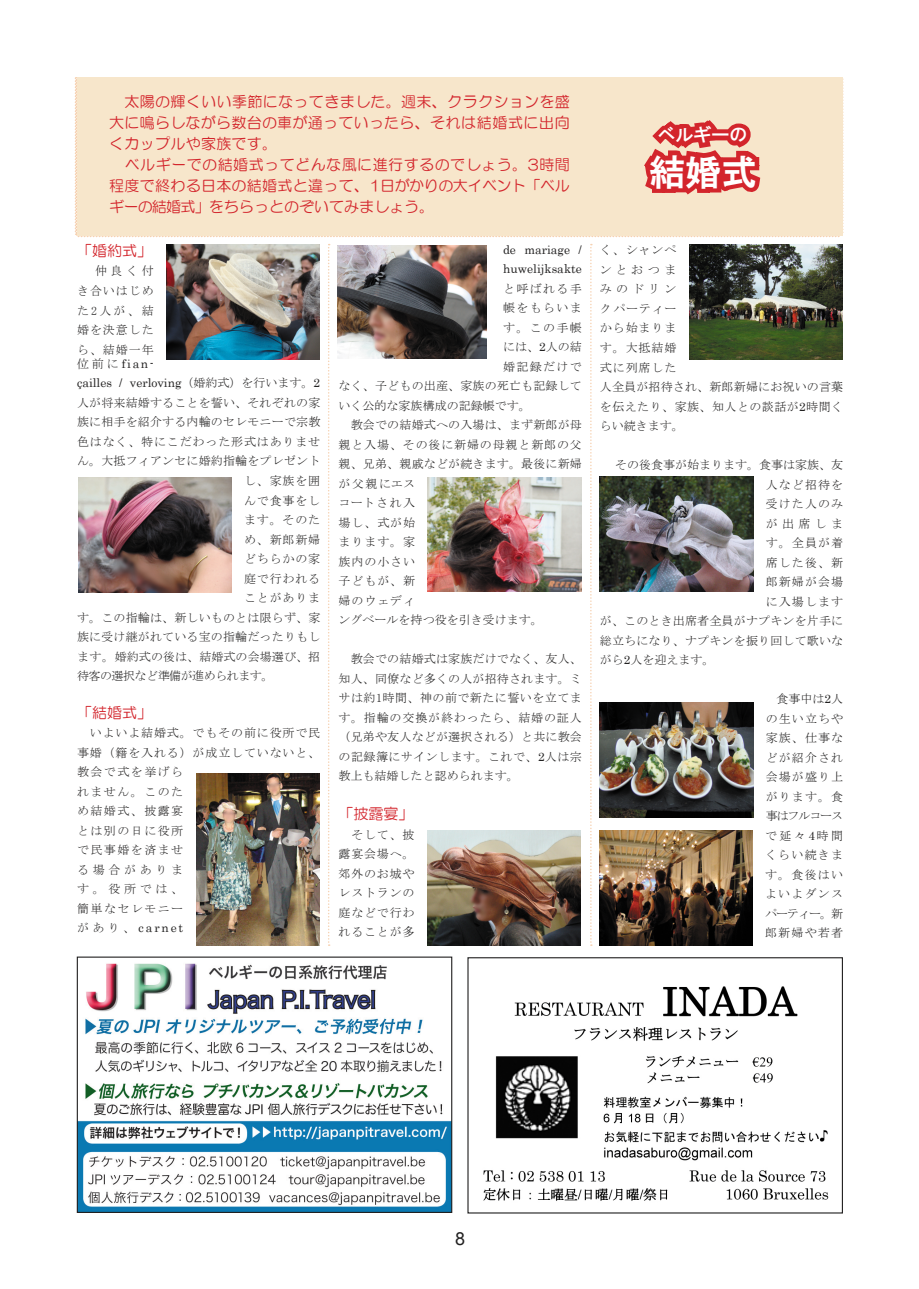
<style>
.page{position:relative;width:919px;height:1289px;background:#fff}
.page>*{position:absolute;margin:0;border:0;box-sizing:border-box;transform-origin:0 0}
.t1{font:36px "HGS Gothic E";color:#fff}
.t2{font:18px "HGS Gothic E";color:#fff}
.t3{font:18px "Arial";color:#222121}
.t4{font:15px/21px "HG Maru Gothic MPRO";letter-spacing:.02em;color:#d3252c;text-align:justify}
.t5{font:12px/19.5px "MS Mincho";letter-spacing:.04em;color:#222121;text-align:justify}
.t6{font:12px/19.5px "MS Mincho";letter-spacing:.015em;color:#222121}
.t7{font:12px/19.5px "MS Mincho";letter-spacing:.12em;color:#222121}
.t8{font:12px "Century";color:#222121}
.t9{font:12px "MS Mincho";color:#222121}
.t10{font:12px "MS Mincho";letter-spacing:.005em;color:#222121}
.t11{font:12px "MS Mincho";letter-spacing:.07em;color:#222121}
.t12{font:12px "MS Mincho";letter-spacing:-.04em;color:#222121}
.s1{font-family:"MS Mincho"}
.s2{font-family:"Century"}
</style>
<div class="page">
<img style="left:196px;top:773px;width:124px;height:172px">
<img style="left:337px;top:246px;width:150px;height:112px">
<img style="left:428px;top:477px;width:153px;height:114px">
<img style="left:167px;top:244px;width:153px;height:115px">
<img style="left:78px;top:477px;width:153px;height:115px">
<img style="left:427px;top:830px;width:153px;height:115px">
<img style="left:689px;top:244px;width:153px;height:115px">
<img style="left:600px;top:703px;width:153px;height:114px">
<img style="left:599px;top:830px;width:153px;height:115px">
<img style="left:600px;top:476px;width:153px;height:115px">
<div style="left:75px;top:77px;width:768px;height:160px;background:#f7e6cb"></div>
<svg style="left:328px;top:244px;width:1px;height:701px"></svg>
<svg style="left:590px;top:244px;width:2px;height:701px"></svg>
<img style="left:79px;top:963px;width:371px;height:247px">
<div style="left:77px;top:956px;width:375px;height:256px;border:1px solid #222121"></div>
<img style="left:483px;top:986px;width:346px;height:215px">
<p class="t4" style="left:109px;top:91px;width:462px">　太陽の輝くいい季節になってきました。週末、クラクションを盛大に鳴らしながら数台の車が通っていったら、それは結婚式に出向くカップルや家族です。</p>
<p class="t4" style="left:109px;top:154px;width:462px">　ベルギーでの結婚式ってどんな風に進行するのでしょう。3時間程度で終わる日本の結婚式と違って、1日がかりの大イベント「ベルギーの結婚式」をちらっとのぞいてみましょう。</p>
<p class="t4" style="left:77px;top:240px;width:77px">「婚約式」</p>
<p class="t5" style="left:77px;top:261px;width:78px;text-indent:18px">仲良く付き合いはじめた2人が、結婚を決意したら、結婚一年</p>
<p class="t8" style="left:77px;top:353px;width:78px"><span class="s1">位前に</span>fian-</p>
<p class="t8" style="left:77px;top:373px;width:245px">çailles / verloving<span class="s1">（婚約式）を行います。</span>2</p>
<p class="t6" style="left:77px;top:393px;width:245px">人が将来結婚することを誓い、それぞれの家</p>
<p class="t6" style="left:77px;top:412px;width:245px">族に相手を紹介する内輪のセレモニーで宗教</p>
<p class="t11" style="left:77px;top:435px;width:245px">色はなく、特にこだわった形式はありませ</p>
<p class="t6" style="left:77px;top:451px;width:245px">ん。大抵フィアンセに婚約指輪をプレゼント</p>
<p class="t5" style="left:244px;top:471px;width:78px">し、家族を囲</p>
<p class="t5" style="left:244px;top:490px;width:78px">んで食事をし</p>
<p class="t5" style="left:244px;top:510px;width:78px">ます。そのた</p>
<p class="t5" style="left:244px;top:529px;width:78px">め、新郎新婦</p>
<p class="t5" style="left:244px;top:549px;width:78px">どちらかの家</p>
<p class="t5" style="left:244px;top:568px;width:78px">庭で行われる</p>
<p class="t5" style="left:244px;top:588px;width:78px">ことがありま</p>
<p class="t6" style="left:77px;top:607px;width:245px">す。この指輪は、新しいものとは限らず、家</p>
<p class="t6" style="left:77px;top:627px;width:245px">族に受け継がれている宝の指輪だったりもし</p>
<p class="t10" style="left:77px;top:650px;width:245px">ます。婚約式の後は、結婚式の会場選び、招</p>
<p class="t12" style="left:77px;top:669px;width:198px">待客の選択など準備が進められます。</p>
<p class="t4" style="left:77px;top:701px;width:76px">「結婚式」</p>
<p class="t7" style="left:77px;top:723px;width:245px">　いよいよ結婚式。でもその前に役所で民事婚（籍を入れる）が成立していないと、教会で式を挙げら<br>れません。このた<br>め結婚式、披露宴<br>とは別の日に役所<br>で民事婚を済ませ<br>る場合がありま<br>す。役所では、<br>簡単なセレモニー<br>があり、 <span class="s2">carnet</span></p>
<p class="t8" style="left:503px;top:239px;width:80px">de mariage /</p>
<p class="t8" style="left:503px;top:258px;width:80px">huwelijksakte</p>
<p class="t5" style="left:503px;top:278px;width:80px">と呼ばれる手</p>
<p class="t5" style="left:503px;top:298px;width:80px">帳をもらいま</p>
<p class="t5" style="left:503px;top:317px;width:80px">す。この手帳</p>
<p class="t5" style="left:503px;top:337px;width:80px">には、<span class="s2">2</span>人の結</p>
<p class="t5" style="left:503px;top:356px;width:80px">婚記録だけで</p>
<p class="t6" style="left:338px;top:376px;width:245px">なく、子どもの出産、家族の死亡も記録して</p>
<p class="t9" style="left:338px;top:399px;width:194px">いく公的な家族構成の記録帳です。</p>
<p class="t6" style="left:338px;top:415px;width:245px">　教会での結婚式への入場は、まず新郎が母親と入場、その後に新婦の母親と新郎の父親、兄弟、親戚などが続きます。最後に新婦が父親にエス<br>コートされ入<br>場し、式が始<br>まります。家<br>族内の小さい<br>子どもが、新<br>婦のウェディ<br>ングベールを持つ役を引き受けます。</p>
<p class="t5" style="left:338px;top:649px;width:245px">　教会での結婚式は家族だけでなく、友人、知人、同僚など多くの人が招待されます。ミサは約1時間、神の前で新たに誓いを立てます。指輪の交換が終わったら、結婚の証人（兄弟や友人などが選択される）と共に教会の記録簿にサインします。これで、<span class="s2">2</span>人は宗教上も結婚したと認められます。</p>
<p class="t4" style="left:338px;top:803px;width:77px">「披露宴」</p>
<p class="t5" style="left:338px;top:824px;width:77px">　そして、披露宴会場へ。郊外のお城やレストランの庭などで行われることが多</p>
<p class="t2" style="left:657px;top:126px;width:109px">ベルギーの　</p>
<p class="t1" style="left:649px;top:153px;width:109px">結婚式</p>
<p class="t5" style="left:600px;top:240px;width:245px;text-align:left">く、シャンペ<br>ンとおつま<br>みのドリン<br>クパーティー<br>から始まりま<br>す。大抵結婚<br>式に列席した<br>人全員が招待され、新郎新婦にお祝いの言葉を伝えたり、家族、知人との談話が<span class="s2">2</span>時間くらい続きます。</p>
<p class="t9" style="left:615px;top:459px;width:230px">その後食事が始まります。食事は家族、友</p>
<p class="t5" style="left:765px;top:474px;width:79px">人など招待を</p>
<p class="t5" style="left:765px;top:494px;width:79px">受けた人のみ</p>
<p class="t5" style="left:765px;top:513px;width:79px">が出席しま</p>
<p class="t5" style="left:765px;top:533px;width:79px">す。全員が着</p>
<p class="t5" style="left:765px;top:552px;width:79px">席した後、新</p>
<p class="t5" style="left:765px;top:572px;width:79px">郎新婦が会場</p>
<p class="t5" style="left:765px;top:591px;width:79px">に入場します</p>
<p class="t6" style="left:600px;top:611px;width:245px">が、このとき出席者全員がナプキンを片手に</p>
<p class="t6" style="left:600px;top:630px;width:245px">総立ちになり、ナプキンを振り回して歌いな</p>
<p class="t9" style="left:600px;top:654px;width:116px">がら<span class="s2">2</span>人を迎えます。</p>
<p class="t5" style="left:765px;top:689px;width:80px;text-indent:11px">食事中は<span class="s2">2</span>人の生い立ちや家族、仕事などが紹介され会場が盛り上がります。食事はフルコースで延々<span class="s2">4</span>時間くらい続きます。食後はいよいよダンスパーティー。新郎新婦や若者</p>
<p class="t3" style="left:455px;top:1226px;width:12px">8</p>
</div>
